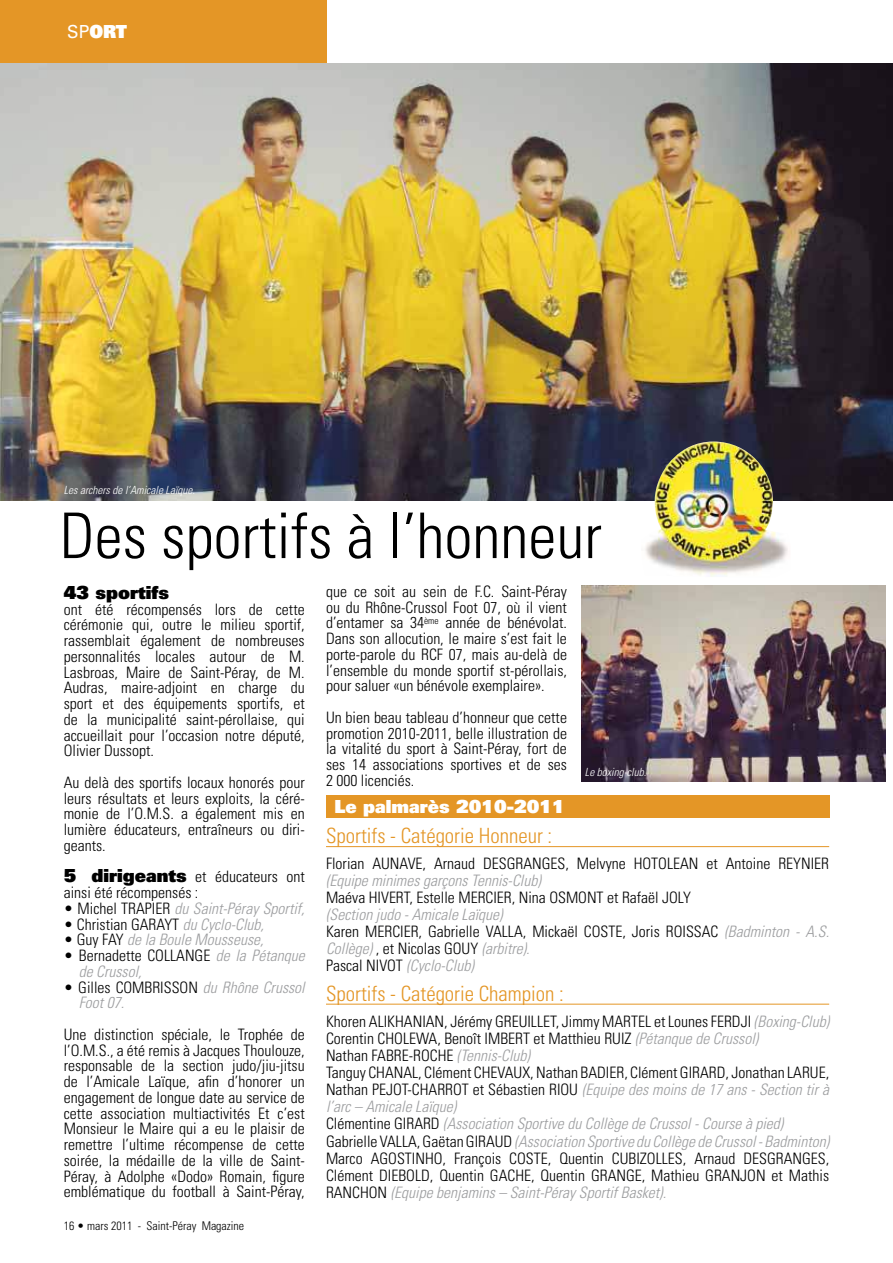
<style>
.page{position:relative;width:893px;height:1263px;background:#fff}
.page>*{position:absolute;margin:0;border:0;box-sizing:border-box;transform-origin:0 0}
.t1{font:300 condensed 63px "Univers";color:#000}
.t2{font:300 condensed 21px "Univers";color:#e49626}
.t3{font:900 18px "Univers";color:#fff}
.t4{font:900 18px "Univers";color:#000}
.t5{font:900 18px "Univers";color:#fff;scale:.96 1}
.t6{font:300 condensed 15.75px/15.8px "Univers";color:#000;text-align:justify}
.t7{font:italic 300 condensed 15.75px/15.8px "Univers";color:#9c9d9f}
.t8{font:300 condensed 12px "Univers";color:#000}
.t9{font:italic 300 condensed 11.25px "Univers";color:#fff}
.s1{font-weight:400}
.s2{font-weight:900;font-stretch:normal;font-size:18px}
.s3{font-style:normal;color:#000}
.s4{font-style:italic;color:#9c9d9f}
</style>
<div class="page">
<div style="left:0;top:0;width:326px;height:64px;background:#e49626"></div>
<img style="left:0;top:64px;width:893px;height:436px">
<img style="left:641px;top:441px;width:149px;height:136px">
<div style="left:326px;top:796px;width:503px;height:22px;background:#e49626"></div>
<hr style="left:326px;top:1004px;width:503px;height:1px;background:#e49626">
<hr style="left:326px;top:846px;width:503px;height:1px;background:#e49626">
<img style="left:581px;top:585px;width:304px;height:196px">
<p class="t5" style="left:67px;top:25px;width:64px"><span class="s1">SP</span>ORT</p>
<p class="t9" style="left:64px;top:485px;width:135px">Les archers de l’Amicale Laïque.</p>
<h1 class="t1" style="left:60px;top:511px;width:544px">Des sportifs à l’honneur</h1>
<p class="t4" style="left:64px;top:585px;width:107px">43 sportifs</p>
<p class="t6" style="left:64px;top:602px;width:242px">ont été récompensés lors de cette cérémonie qui, outre le milieu sportif, rassemblait également de nombreuses personnalités locales autour de M.<br>Lasbroas, Maire de Saint-Péray, de M.<br>Audras, maire-adjoint en charge du sport et des équipements sportifs, et de la municipalité saint-pérollaise, qui accueillait pour l’occasion notre député, Olivier Dussopt.</p>
<p class="t6" style="left:64px;top:776px;width:242px">Au delà des sportifs locaux honorés pour leurs résultats et leurs exploits, la céré&shy;monie de l’O.M.S. a également mis en lumière éducateurs, entraîneurs ou diri&shy;geants.</p>
<p class="t6" style="left:64px;top:870px;width:242px"><span class="s2">5 dirigeants</span> et éducateurs ont ainsi été récompensés :</p>
<p class="t7" style="left:64px;top:902px;width:246px"><span class="s3">• M i c h e l T R A P I E R</span> du Saint-Péray Sportif,</p>
<p class="t6" style="left:64px;top:917px;width:205px">• Christian GARAYT <span class="s4">du Cyclo-Club,</span></p>
<p class="t7" style="left:64px;top:933px;width:205px"><span class="s3">• G u y FAY</span> de la Boule Mousseuse,</p>
<p class="t7" style="left:79px;top:949px;width:231px;text-indent:-15px"><span class="s3">• Bernadette COLLANGE</span> de la Pétanque de Crussol,</p>
<p class="t7" style="left:79px;top:980px;width:231px;text-indent:-15px"><span class="s3">• Gilles COMBRISSON</span> du Rhône Crussol<br>Foot07.</p>
<p class="t6" style="left:64px;top:1028px;width:242px">Une distinction spéciale, le Trophée de l’O.M.S., a été remis à Jacques Thoulouze, responsable de la section judo/jiu-jitsu de l’Amicale Laïque, afin d’honorer un engagement de longue date au service de cette association multiactivités Et c’est Monsieur le Maire qui a eu le plaisir de remettre l’ultime récompense de cette soirée, la médaille de la ville de Saint-Péray, à Adolphe «Dodo» Romain, figure emblématique du football à Saint-Péray,</p>
<p class="t6" style="left:326px;top:585px;width:242px">que ce soit au sein de F.C. Saint-Péray ou du Rhône-Crussol Foot 07, où il vient d’entamer sa 34<sup>ème</sup> année de bénévolat.<br>Dans son allocution, le maire s’est fait le porte-parole du RCF 07, mais au-delà de l’ensemble du monde sportif st-pérollais, pour saluer «un bénévole exemplaire».</p>
<p class="t6" style="left:326px;top:711px;width:242px">Un bien beau tableau d’honneur que cette promotion 2010-2011, belle illustration de la vitalité du sport à Saint-Péray, fort de ses 14 associations sportives et de ses 2 000 licenciés.</p>
<p class="t3" style="left:334px;top:800px;width:232px">Le palmarès 2010-2011</p>
<h2 class="t2" style="left:326px;top:827px;width:228px">Sportifs - Catégorie Honneur :</h2>
<p class="t6" style="left:326px;top:857px;width:505px">Florian AUNAVE, Arnaud DESGRANGES, Melvyne HOTOLEAN et Antoine REYNIER</p>
<p class="t7" style="left:326px;top:874px;width:220px">(Equipe minimes garçons Tennis-Club)</p>
<p class="t6" style="left:326px;top:891px;width:366px">Maéva HIVERT, Estelle MERCIER, Nina OSMONT et Rafaël JOLY</p>
<p class="t6" style="left:326px;top:907px;width:508px;line-height:17.1px;text-align:left"><span class="s4">(Section judo -Amicale Laïque)<br></span>Karen MERCIER, Gabrielle VALLA, Mickaël COSTE, Joris ROISSAC <span class="s4">(Badminton - A.S.<br>Collège)</span>, e t N i c o l a s G O U Y <span class="s4">(arbitre).<br></span>P a s c a l N I V O T <span class="s4">(Cyclo-Club)</span></p>
<h2 class="t2" style="left:326px;top:985px;width:239px">Sportifs - Catégorie Champion :</h2>
<p class="t6" style="left:326px;top:1014px;width:508px;line-height:17.1px;text-align:left">Khoren ALIKHANIAN, Jérémy GREUILLET, Jimmy MARTEL et Lounes FERDJI <span class="s4">(Boxing-Club)<br></span>Corentin CHOLEWA, Benoît IMBERT et Matthieu RUIZ <span class="s4">(Pétanque de Crussol)<br></span>Nathan FABRE-ROCHE <span class="s4">(Tennis-Club)<br></span>Tanguy CHANAL, Clément CHEVAUX, Nathan BADIER, Clément GIRARD, Jonathan LARUE, Nathan PEJOT-CHARROT et Sébastien RIOU <span class="s4">(Equipe des moins de 17 ans -Section tirà l’arc – Amicale Laïque)<br></span>C l é m e n t i n e G I R A R D <span class="s4">(Association Sportive du Collège de Crussol-Course à pied)<br></span>G a b r i e l l e VA L L A , G a ë t a n G I R A U D <span class="s4">(Association Sportive du Collège de Crussol-Badminton)<br></span>Marco AGOSTINHO, François COSTE, Quentin CUBIZOLLES, Arnaud DESGRANGES, Clément DIEBOLD, Quentin GACHE, Quentin GRANGE, Mathieu GRANJON et Mathis R A N C H O N <span class="s4">(Equipe benjamins – Saint-Péray SportifBasket).</span></p>
<p class="t9" style="left:585px;top:768px;width:65px">Le boxing-club.</p>
<p class="t8" style="left:64px;top:1221px;width:182px">16 • mars 2011 - Saint-Péray Magazine</p>
</div>
